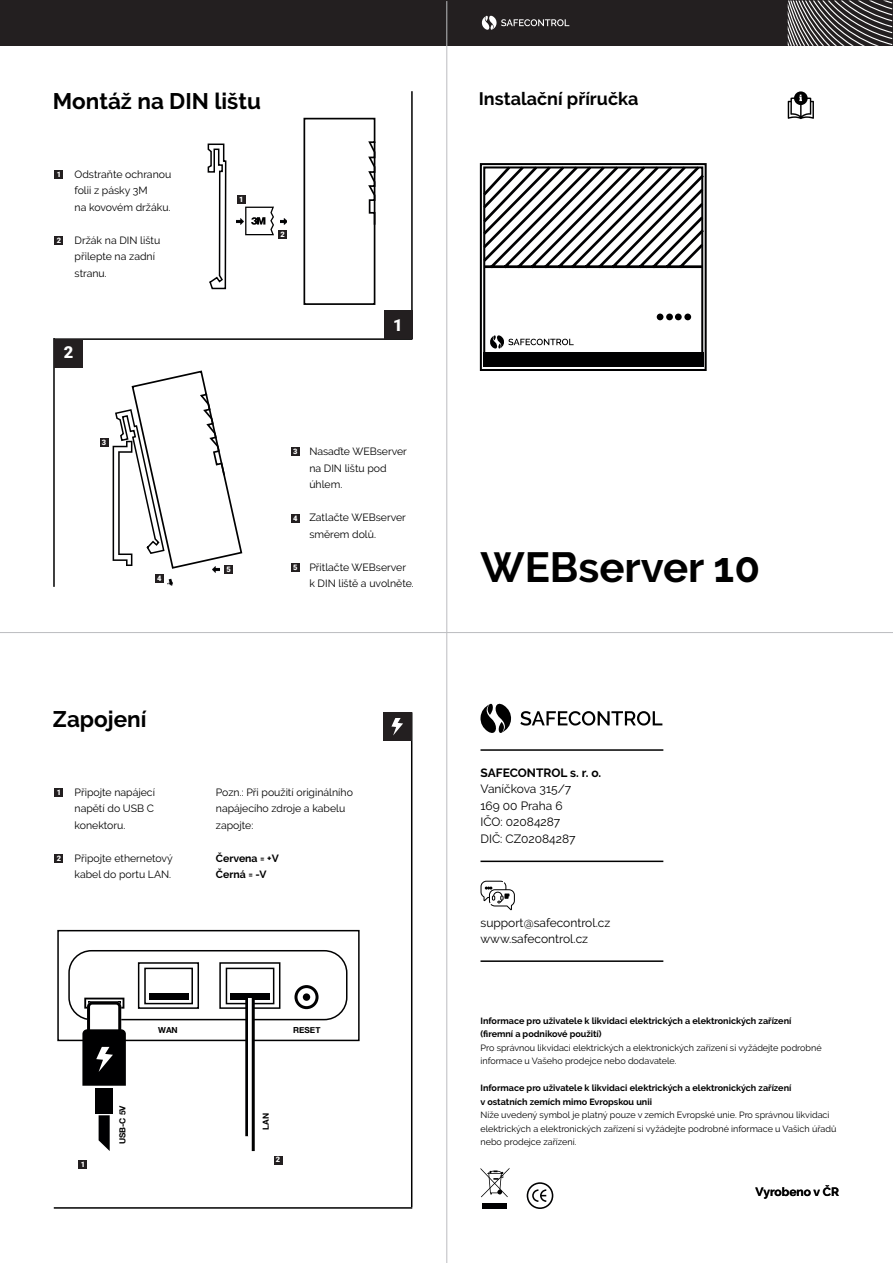
<style>
.page{position:relative;width:893px;height:1263px;background:#fff}
.page>*{position:absolute;margin:0;border:0;box-sizing:border-box;transform-origin:0 0}
.t1{font:700 42px "Raleway";color:#000}
.t2{font:700 22.5px "Raleway";color:#000}
.t3{font:700 18px "Raleway";color:#000}
.t4{font:900 16.5px "Roboto";color:#fff}
.t5{font:12px/16.5px "Raleway";color:#000}
.t6{font:700 12px "Raleway";color:#000}
.t7{font:10.5px/16.5px "Raleway";color:#000}
.t8{font:700 10.5px/16.5px "Raleway";color:#000}
.t9{font:9px/13.5px "Raleway";color:#000}
.t10{font:700 9px/13.5px "Raleway";color:#000}
.t11{font:700 8.25px "Helvetica Neue";color:#000001}
.t12{font:900 7.5px "Roboto";color:#fff}
</style>
<div class="page">
<svg style="left:479px;top:163px;width:228px;height:208px"></svg>
<svg style="left:480px;top:164px;width:227px;height:107px"></svg>
<div style="left:684px;top:314px;width:7px;height:6px;background:#000001;border-radius:50%"></div>
<div style="left:675px;top:314px;width:7px;height:6px;background:#000001;border-radius:50%"></div>
<div style="left:666px;top:314px;width:7px;height:6px;background:#000001;border-radius:50%"></div>
<svg style="left:657px;top:314px;width:6px;height:6px"></svg>
<div style="left:483px;top:353px;width:220px;height:14px;background:#000001"></div>
<svg style="left:489px;top:333px;width:85px;height:17px"></svg>
<div style="left:0;top:1px;width:893px;height:45px;background:#231f20"></div>
<svg style="left:788px;top:1px;width:104px;height:45px"></svg>
<svg style="left:482px;top:15px;width:87px;height:15px"></svg>
<hr style="left:447px;top:1px;width:1px;height:1262px;background:#bcbdc0">
<hr style="left:0;top:632px;width:893px;height:1px;background:#bcbdc0">
<svg style="left:480px;top:703px;width:31px;height:30px"></svg>
<svg style="left:520px;top:711px;width:142px;height:14px"></svg>
<svg style="left:480px;top:881px;width:35px;height:29px"></svg>
<hr style="left:480px;top:860px;width:183px;height:2px;background:#000">
<hr style="left:480px;top:960px;width:183px;height:2px;background:#000">
<hr style="left:480px;top:749px;width:183px;height:2px;background:#000">
<hr style="left:54px;top:338px;width:358px;height:2px;background:#000">
<hr style="left:411px;top:91px;width:2px;height:248px;background:#000">
<hr style="left:53px;top:338px;width:2px;height:249px;background:#000">
<hr style="left:54px;top:1207px;width:358px;height:2px;background:#000">
<hr style="left:411px;top:712px;width:1px;height:495px;background:#000">
<svg style="left:280px;top:218px;width:7px;height:6px"></svg>
<div style="left:55px;top:170px;width:8px;height:8px;background:#231f20"></div>
<div style="left:384px;top:310px;width:28px;height:29px;background:#231f20"></div>
<div style="left:54px;top:339px;width:29px;height:29px;background:#231f20"></div>
<div style="left:55px;top:236px;width:8px;height:9px;background:#231f20"></div>
<div style="left:291px;top:447px;width:8px;height:9px;background:#231f20"></div>
<div style="left:291px;top:514px;width:8px;height:9px;background:#231f20"></div>
<div style="left:291px;top:563px;width:8px;height:9px;background:#231f20"></div>
<div style="left:100px;top:438px;width:8px;height:9px;background:#231f20"></div>
<div style="left:237px;top:195px;width:8px;height:9px;background:#231f20"></div>
<div style="left:279px;top:230px;width:8px;height:9px;background:#231f20"></div>
<div style="left:55px;top:788px;width:8px;height:8px;background:#231f20"></div>
<div style="left:55px;top:854px;width:8px;height:9px;background:#231f20"></div>
<div style="left:383px;top:712px;width:29px;height:29px;background:#231f20"></div>
<div style="left:79px;top:1160px;width:8px;height:8px;background:#231f20"></div>
<div style="left:274px;top:1156px;width:8px;height:8px;background:#231f20"></div>
<svg style="left:207px;top:143px;width:20px;height:147px"></svg>
<svg style="left:236px;top:207px;width:38px;height:28px"></svg>
<svg style="left:788px;top:91px;width:26px;height:28px"></svg>
<div style="left:57px;top:930px;width:303px;height:111px;border:2px solid #000001"></div>
<svg style="left:137px;top:962px;width:62px;height:47px"></svg>
<div style="left:149px;top:993px;width:40px;height:7px;background:#000001"></div>
<svg style="left:219px;top:962px;width:62px;height:47px"></svg>
<div style="left:230px;top:993px;width:40px;height:7px;background:#000001"></div>
<div style="left:68px;top:950px;width:279px;height:70px;border:2px solid #000001;border-radius:22px"></div>
<div style="left:294px;top:985px;width:25px;height:24px;border:3px solid #000001;border-radius:50%"></div>
<div style="left:303px;top:993px;width:7px;height:8px;background:#000001;border-radius:50%"></div>
<svg style="left:84px;top:998px;width:40px;height:10px"></svg>
<hr style="left:88px;top:1001px;width:32px;height:4px;background:#000001">
<hr style="left:245px;top:998px;width:3px;height:138px;background:#000001">
<svg style="left:248px;top:998px;width:4px;height:137px"></svg>
<hr style="left:252px;top:997px;width:3px;height:154px;background:#000001">
<div style="left:87px;top:1001px;width:34px;height:42px;background:#fff;border-radius:5px"></div>
<div style="left:87px;top:1001px;width:34px;height:42px;border:3px solid #000001;border-radius:4px"></div>
<svg style="left:99px;top:1115px;width:11px;height:36px"></svg>
<div style="left:95px;top:1087px;width:18px;height:26px;background:#000001"></div>
<svg style="left:82px;top:1029px;width:44px;height:57px;background:#161617"></svg>
<svg style="left:391px;top:718px;width:12px;height:17px"></svg>
<svg style="left:303px;top:117px;width:73px;height:188px"></svg>
<hr style="left:374px;top:142px;width:1px;height:83px;background:#000001">
<svg style="left:113px;top:370px;width:130px;height:216px"></svg>
<svg style="left:527px;top:1182px;width:26px;height:27px"></svg>
<div style="left:483px;top:1203px;width:24px;height:6px;background:#000001"></div>
<svg style="left:480px;top:1168px;width:29px;height:29px"></svg>
<h2 class="t2" style="left:53px;top:89px;width:210px">Montáž na DIN lištu</h2>
<h3 class="t3" style="left:479px;top:89px;width:161px">Instalační příručka</h3>
<p class="t12" style="left:57px;top:169px;width:6px">1</p>
<p class="t12" style="left:57px;top:235px;width:6px">2</p>
<p class="t7" style="left:75px;top:166px;width:98px">Odstraňte ochranou folii z pásky 3M<br>na kovovém držáku.</p>
<p class="t7" style="left:75px;top:232px;width:87px">Držák na DIN lištu přilepte na zadní stranu.</p>
<h3 class="t4" style="left:64px;top:341px;width:11px">2</h3>
<p class="t12" style="left:102px;top:437px;width:6px">3</p>
<p class="t12" style="left:157px;top:573px;width:6px">4</p>
<p class="t12" style="left:239px;top:194px;width:6px">1</p>
<p class="t12" style="left:281px;top:229px;width:6px">2</p>
<h3 class="t4" style="left:393px;top:313px;width:11px">1</h3>
<p class="t12" style="left:226px;top:564px;width:6px">5</p>
<p class="t12" style="left:293px;top:446px;width:6px">3</p>
<p class="t12" style="left:293px;top:513px;width:6px">4</p>
<p class="t12" style="left:293px;top:562px;width:6px">5</p>
<p class="t7" style="left:309px;top:443px;width:99px">Nasaďte WEBserver na DIN lištu pod úhlem.</p>
<p class="t7" style="left:309px;top:509px;width:98px">Zatlačte WEBserver směrem dolů.</p>
<p class="t7" style="left:309px;top:559px;width:106px">Přitlačte WEBserver k DIN liště a uvolněte.</p>
<h2 class="t2" style="left:53px;top:706px;width:95px">Zapojení</h2>
<p class="t12" style="left:57px;top:787px;width:6px">1</p>
<p class="t12" style="left:57px;top:853px;width:6px">2</p>
<p class="t7" style="left:75px;top:784px;width:82px;text-align:justify">Připojte napájecí napětí do USB C konektoru.</p>
<p class="t7" style="left:75px;top:850px;width:100px">Připojte ethernetový kabel do portu LAN.</p>
<p class="t7" style="left:216px;top:784px;width:139px">Pozn.: Při použití originálního napájecího zdroje a kabelu zapojte:</p>
<p class="t8" style="left:216px;top:850px;width:64px">Červena = +V<br>Černá = -V</p>
<p class="t12" style="left:81px;top:1159px;width:6px">1</p>
<p class="t11" style="left:116px;top:1144px;width:41px;rotate:-90deg">USB-C 5V</p>
<p class="t11" style="left:158px;top:1023px;width:21px">WAN</p>
<p class="t11" style="left:293px;top:1023px;width:29px">RESET</p>
<p class="t11" style="left:259px;top:1129px;width:18px;rotate:-90deg">LAN</p>
<p class="t12" style="left:276px;top:1154px;width:6px">2</p>
<h1 class="t1" style="left:480px;top:544px;width:281px">WEBserver 10</h1>
<p class="t6" style="left:480px;top:766px;width:122px">SAFECONTROL s. r. o.</p>
<p class="t5" style="left:480px;top:781px;width:97px">Vaníčkova 315/7<br>169 00 Praha 6<br>IČO: 02084287<br>DIČ: CZ02084287</p>
<p class="t5" style="left:480px;top:914px;width:131px">support@safecontrol.cz www.safecontrol.cz</p>
<p class="t10" style="left:480px;top:1014px;width:312px">Informace pro uživatele k likvidaci elektrických a elektronických zařízení (firemní a podnikové použití)</p>
<p class="t9" style="left:480px;top:1041px;width:343px">Pro správnou likvidaci elektrických a elektronických zařízení si vyžádejte podrobné informace u Vašeho prodejce nebo dodavatele.</p>
<p class="t10" style="left:480px;top:1081px;width:312px">Informace pro uživatele k likvidaci elektrických a elektronických zařízení v ostatních zemích mimo Evropskou unii</p>
<p class="t9" style="left:480px;top:1108px;width:357px">Níže uvedený symbol je platný pouze v zemích Evropské unie. Pro správnou likvidaci elektrických a elektronických zařízení si vyžádejte podrobné informace u Vašich úřadů nebo prodejce zařízení.</p>
<p class="t6" style="left:755px;top:1184px;width:85px">Vyrobeno v ČR</p>
</div>
